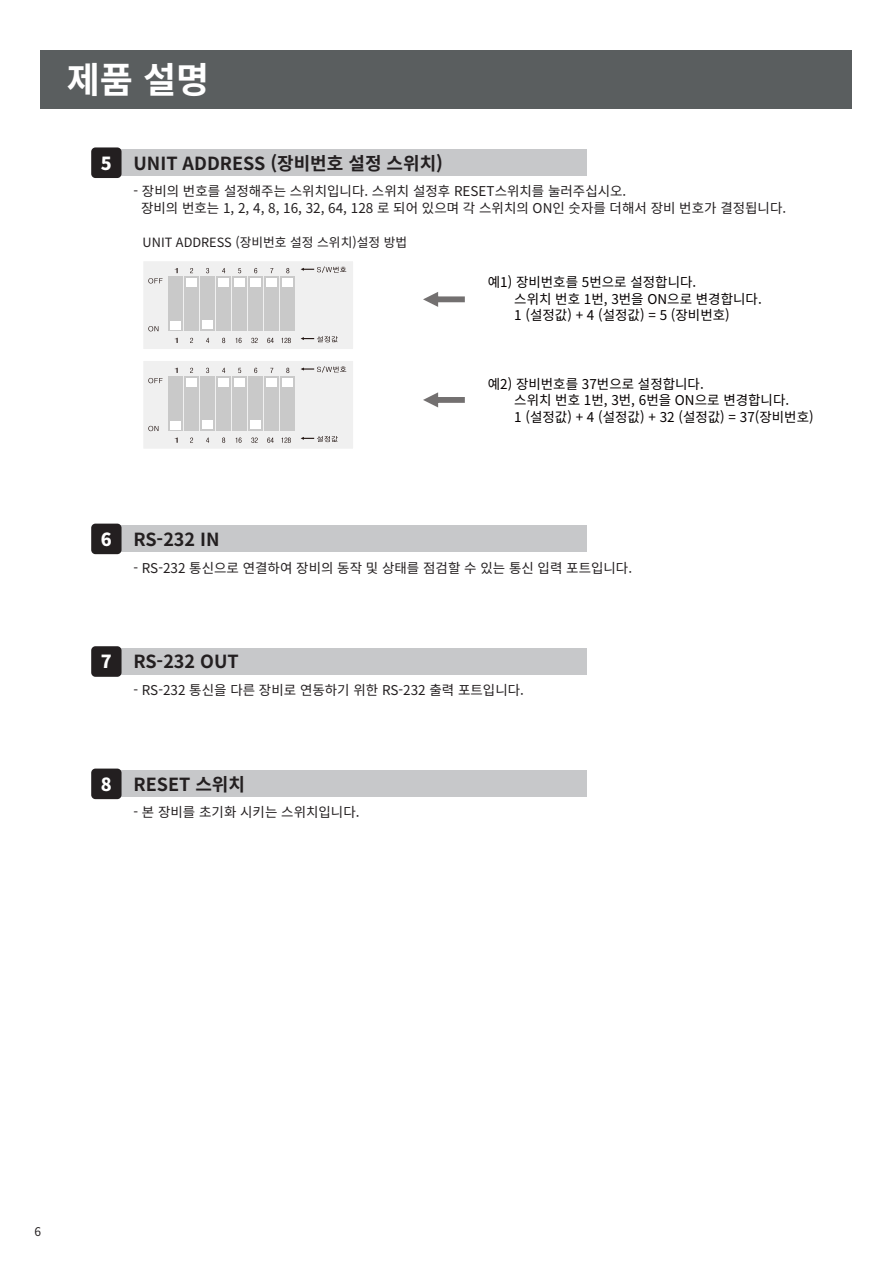
<style>
.page{position:relative;width:893px;height:1263px;background:#fff}
.page>*{position:absolute;margin:0;border:0;box-sizing:border-box;transform-origin:0 0}
.t1{font:700 36px "Noto Sans CJ Kkr";color:#fff}
.t2{font:700 18px "Noto Sans CJ Kkr";color:#231f20}
.t3{font:900 18px "Noto Sans CJ Kkr";color:#fff}
.t4{font:13.5px/16.5px "Noto Sans CJ Kkr";color:#231f20}
.t5{font:13.5px/16.5px "Noto Sans CJ Kkr";color:#050000}
.t6{font:12.75px "Noto Sans KR";color:#231f20}
.t7{font:12px "Noto Sans CJ Kkr";color:#231f20}
.s1{font-weight:900;color:#fff}
</style>
<div class="page">
<div style="left:41px;top:51px;width:811px;height:58px;background:#5a5e5f"></div>
<div style="left:106px;top:525px;width:481px;height:27px;background:#c7c8ca"></div>
<div style="left:91px;top:524px;width:31px;height:30px;background:#231f20;border-radius:4px"></div>
<div style="left:106px;top:648px;width:481px;height:27px;background:#c7c8ca"></div>
<div style="left:91px;top:646px;width:31px;height:31px;background:#231f20;border-radius:4px"></div>
<div style="left:106px;top:770px;width:481px;height:27px;background:#c7c8ca"></div>
<div style="left:91px;top:768px;width:31px;height:31px;background:#231f20;border-radius:4px"></div>
<div style="left:106px;top:149px;width:481px;height:27px;background:#c7c8ca"></div>
<div style="left:91px;top:147px;width:31px;height:31px;background:#231f20;border-radius:4px"></div>
<div style="left:143px;top:261px;width:211px;height:88px;background:#f0f0f0"></div>
<div style="left:168px;top:276px;width:15px;height:55px;background:#c9c9c9"></div>
<div style="left:171px;top:321px;width:10px;height:9px;background:#fff"></div>
<svg style="left:148px;top:326px;width:10px;height:5px"></svg>
<svg style="left:148px;top:278px;width:15px;height:5px"></svg>
<svg style="left:175px;top:338px;width:3px;height:5px"></svg>
<div style="left:184px;top:276px;width:14px;height:55px;background:#c9c9c9"></div>
<div style="left:186px;top:279px;width:10px;height:8px;background:#fff"></div>
<svg style="left:190px;top:338px;width:3px;height:5px"></svg>
<div style="left:200px;top:276px;width:14px;height:55px;background:#c9c9c9"></div>
<div style="left:216px;top:276px;width:14px;height:55px;background:#c9c9c9"></div>
<div style="left:232px;top:276px;width:14px;height:55px;background:#c9c9c9"></div>
<div style="left:248px;top:276px;width:15px;height:55px;background:#c9c9c9"></div>
<div style="left:264px;top:276px;width:15px;height:55px;background:#c9c9c9"></div>
<div style="left:280px;top:276px;width:15px;height:55px;background:#c9c9c9"></div>
<div style="left:202px;top:320px;width:10px;height:9px;background:#fff"></div>
<div style="left:218px;top:279px;width:10px;height:8px;background:#fff"></div>
<div style="left:234px;top:279px;width:10px;height:8px;background:#fff"></div>
<div style="left:250px;top:279px;width:10px;height:8px;background:#fff"></div>
<div style="left:266px;top:279px;width:11px;height:8px;background:#fff"></div>
<div style="left:283px;top:279px;width:10px;height:8px;background:#fff"></div>
<svg style="left:206px;top:338px;width:3px;height:5px"></svg>
<svg style="left:222px;top:338px;width:3px;height:5px"></svg>
<svg style="left:236px;top:338px;width:6px;height:5px"></svg>
<svg style="left:251px;top:338px;width:7px;height:5px"></svg>
<svg style="left:267px;top:338px;width:7px;height:5px"></svg>
<svg style="left:281px;top:338px;width:10px;height:5px"></svg>
<svg style="left:175px;top:268px;width:3px;height:5px"></svg>
<svg style="left:190px;top:268px;width:3px;height:5px"></svg>
<svg style="left:206px;top:268px;width:3px;height:5px"></svg>
<svg style="left:238px;top:268px;width:3px;height:5px"></svg>
<svg style="left:254px;top:268px;width:3px;height:5px"></svg>
<svg style="left:286px;top:268px;width:3px;height:5px"></svg>
<svg style="left:301px;top:336px;width:37px;height:6px"></svg>
<svg style="left:301px;top:266px;width:45px;height:7px"></svg>
<div style="left:143px;top:360px;width:211px;height:89px;background:#f0f0f0"></div>
<div style="left:143px;top:360px;width:211px;height:89px;border:1px solid #fff"></div>
<div style="left:168px;top:376px;width:15px;height:55px;background:#c9c9c9"></div>
<div style="left:171px;top:421px;width:10px;height:8px;background:#fff"></div>
<svg style="left:148px;top:426px;width:10px;height:5px"></svg>
<svg style="left:148px;top:378px;width:15px;height:5px"></svg>
<div style="left:184px;top:376px;width:14px;height:55px;background:#c9c9c9"></div>
<div style="left:186px;top:378px;width:10px;height:9px;background:#fff"></div>
<svg style="left:190px;top:437px;width:3px;height:6px"></svg>
<div style="left:200px;top:376px;width:14px;height:55px;background:#c9c9c9"></div>
<div style="left:216px;top:376px;width:14px;height:55px;background:#c9c9c9"></div>
<div style="left:232px;top:376px;width:14px;height:55px;background:#c9c9c9"></div>
<div style="left:248px;top:376px;width:15px;height:55px;background:#c9c9c9"></div>
<div style="left:264px;top:376px;width:15px;height:55px;background:#c9c9c9"></div>
<div style="left:280px;top:376px;width:15px;height:55px;background:#c9c9c9"></div>
<div style="left:202px;top:420px;width:10px;height:8px;background:#fff"></div>
<div style="left:218px;top:378px;width:10px;height:9px;background:#fff"></div>
<div style="left:234px;top:378px;width:10px;height:9px;background:#fff"></div>
<div style="left:250px;top:420px;width:10px;height:8px;background:#fff"></div>
<div style="left:266px;top:378px;width:11px;height:9px;background:#fff"></div>
<div style="left:283px;top:378px;width:10px;height:9px;background:#fff"></div>
<svg style="left:206px;top:438px;width:3px;height:5px"></svg>
<svg style="left:222px;top:437px;width:3px;height:6px"></svg>
<svg style="left:236px;top:437px;width:6px;height:6px"></svg>
<svg style="left:251px;top:437px;width:7px;height:6px"></svg>
<svg style="left:267px;top:437px;width:7px;height:6px"></svg>
<svg style="left:281px;top:437px;width:10px;height:6px"></svg>
<svg style="left:175px;top:368px;width:3px;height:5px"></svg>
<svg style="left:190px;top:368px;width:3px;height:5px"></svg>
<svg style="left:206px;top:368px;width:3px;height:5px"></svg>
<svg style="left:222px;top:368px;width:3px;height:5px"></svg>
<svg style="left:238px;top:368px;width:3px;height:5px"></svg>
<svg style="left:254px;top:368px;width:3px;height:5px"></svg>
<svg style="left:286px;top:368px;width:3px;height:5px"></svg>
<svg style="left:301px;top:436px;width:37px;height:6px"></svg>
<svg style="left:301px;top:366px;width:45px;height:7px"></svg>
<svg style="left:423px;top:292px;width:42px;height:15px"></svg>
<svg style="left:423px;top:392px;width:42px;height:15px"></svg>
<h1 class="t1" style="left:67px;top:60px;width:144px">제품 설명</h1>
<h2 class="t3" style="left:101px;top:153px;width:12px">5</h2>
<h2 class="t2" style="left:133px;top:153px;width:311px">UNIT ADDRESS (장비번호 설정 스위치)</h2>
<p class="t4" style="left:141px;top:183px;width:647px;text-indent:-8px">- 장비의 번호를 설정해주는 스위치입니다. 스위치 설정후 RESET스위치를 눌러주십시오.<br>장비의 번호는 1, 2, 4, 8, 16, 32, 64, 128 로 되어 있으며 각 스위치의 ON인 숫자를 더해서 장비 번호가 결정됩니다.</p>
<p class="t6" style="left:143px;top:235px;width:266px">UNIT ADDRESS (장비번호 설정 스위치)설정 방법</p>
<p class="t5" style="left:514px;top:275px;width:249px;text-indent:-26px">예1) 장비번호를 5번으로 설정합니다.<br>스위치 번호 1번, 3번을 ON으로 변경합니다.<br>1 (설정값) + 4 (설정값) = 5 (장비번호)</p>
<p class="t5" style="left:514px;top:376px;width:301px;text-indent:-26px">예2) 장비번호를 37번으로 설정합니다.<br>스위치 번호 1번, 3번, 6번을 ON으로 변경합니다.<br>1 (설정값) + 4 (설정값) + 32 (설정값) = 37(장비번호)</p>
<h2 class="t2" style="left:101px;top:529px;width:120px"><span class="s1">6</span> RS-232 IN</h2>
<p class="t4" style="left:133px;top:560px;width:500px">- RS-232 통신으로 연결하여 장비의 동작 및 상태를 점검할 수 있는 통신 입력 포트입니다.</p>
<h2 class="t2" style="left:101px;top:652px;width:139px"><span class="s1">7</span> RS-232 OUT</h2>
<p class="t4" style="left:133px;top:682px;width:392px">- RS-232 통신을 다른 장비로 연동하기 위한 RS-232 출력 포트입니다.</p>
<h2 class="t2" style="left:101px;top:774px;width:146px"><span class="s1">8</span> RESET 스위치</h2>
<p class="t4" style="left:133px;top:804px;width:228px">- 본 장비를 초기화 시키는 스위치입니다.</p>
<p class="t7" style="left:34px;top:1225px;width:8px">6</p>
</div>
